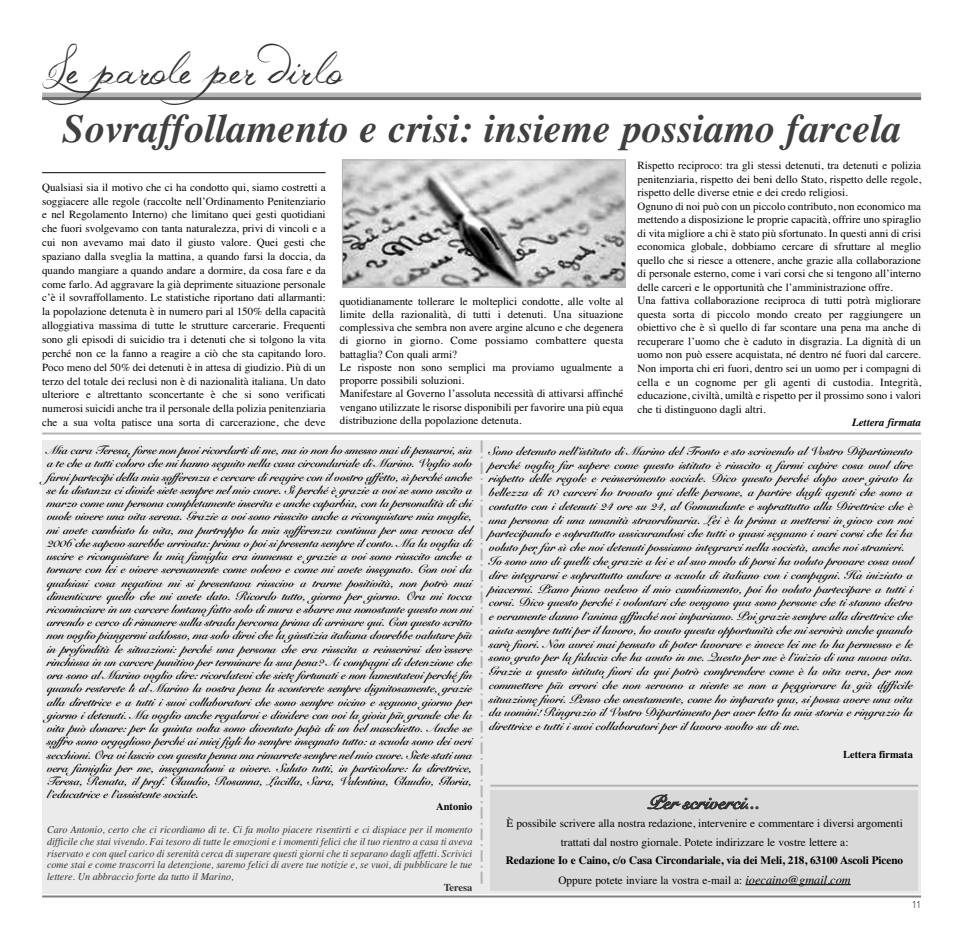
<style>
.page{position:relative;width:964px;height:936px;background:#fff}
.page>*{position:absolute;margin:0;border:0;box-sizing:border-box;transform-origin:0 0}
.t1{font:45px "Jellyka Western Princess";color:#333}
.t2{font:italic 700 40px "Times";color:#404040}
.t3{font:18.5px "Snell Roundhand Bold Script";color:#333}
.t4{font:12px/13.2px "Snell Roundhand Bold Script";letter-spacing:-.01em;color:#000}
.t5{font:11.3px/18.6px "Times";color:#000;text-align:center}
.t6{font:700 11.3px/19.3px "Times";letter-spacing:-.01em;color:#000;text-align:center}
.t7{font:11px/13.5px "Times";color:#000}
.t8{font:italic 700 11px "Times";color:#000}
.t9{font:italic 10.5px/11.7px "Times";color:#333;text-align:justify;scale:.96 1}
.t10{font:700 10.5px "Times";color:#000}
.t11{font:700 10.5px "Times";letter-spacing:-.01em;color:#333}
.t12{font:10px "Avenir";color:#4d4d4d;scale:.8 1}
.s1{font-weight:400}
.s2{font-weight:400;font-style:italic;font-size:12.3px}
</style>
<div class="page">
<hr style="left:42px;top:172px;width:284px;height:1px;background:#000">
<div style="left:42px;top:440px;width:879px;height:453px;background:#ebebeb"></div>
<hr style="left:42px;top:895px;width:879px;height:2px;background:#808080">
<div style="left:42px;top:93px;width:879px;height:6px;background:#b3b3b3"></div>
<hr style="left:42px;top:97px;width:879px;height:3px;background:#666">
<hr style="left:42px;top:432px;width:879px;height:2px;background:#b3b3b3">
<hr style="left:490px;top:784px;width:428px;height:2px;background:#b3b3b3">
<svg style="left:480px;top:440px;width:2px;height:443px"></svg>
<div style="left:490px;top:789px;width:428px;height:101px;background:#d9d9d9"></div>
<hr style="left:745px;top:884px;width:106px;height:1px;background:#000">
<img style="left:344px;top:162px;width:279px;height:123px">
<div style="left:342px;top:160px;width:283px;height:127px;border:1px solid #b3b3b3"></div>
<h1 class="t1" style="left:42px;top:43px;width:301px">Le parole per dirlo</h1>
<h2 class="t2" style="left:62px;top:114px;width:840px">Sovraffollamento e crisi: insieme possiamo farcela</h2>
<p class="t7" style="left:42px;top:181px;width:285px;line-height:13.8px;text-align:justify">Qualsiasi sia il motivo che ci ha condotto qui, siamo costretti a soggiacere alle regole (raccolte nell’Ordinamento Penitenziario e nel Regolamento Interno) che limitano quei gesti quotidiani che fuori svolgevamo con tanta naturalezza, privi di vincoli e a cui non avevamo mai dato il giusto valore. Quei gesti che spaziano dalla sveglia la mattina, a quando farsi la doccia, da quando mangiare a quando andare a dormire, da cosa fare e da come farlo. Ad aggravare la già deprimente situazione personale c’è il sovraffollamento. Le statistiche riportano dati allarmanti: la popolazione detenuta è in numero pari al 150% della capacità alloggiativa massima di tutte le strutture carcerarie. Frequenti sono gli episodi di suicidio tra i detenuti che si tolgono la vita perché non ce la fanno a reagire a ciò che sta capitando loro.<br>Poco meno del 50% dei detenuti è in attesa di giudizio. Più di un terzo del totale dei reclusi non è di nazionalità italiana. Un dato ulteriore e altrettanto sconcertante è che si sono verificati numerosi suicidi anche tra il personale della polizia penitenziaria che a sua volta patisce una sorta di carcerazione, che deve</p>
<p class="t7" style="left:340px;top:295px;width:285px;line-height:13.2px">quotidianamente tollerare le molteplici condotte, alle volte al limite della razionalità, di tutti i detenuti. Una situazione complessiva che sembra non avere argine alcuno e che degenera di giorno in giorno. Come possiamo combattere questa battaglia? Con quali armi?<br>Le risposte non sono semplici ma proviamo ugualmente a proporre possibili soluzioni.<br>Manifestare al Governo l’assoluta necessità di attivarsi affinché vengano utilizzate le risorse disponibili per favorire una più equa distribuzione della popolazione detenuta.</p>
<p class="t7" style="left:637px;top:160px;width:285px">Rispetto reciproco: tra gli stessi detenuti, tra detenuti e polizia penitenziaria, rispetto dei beni dello Stato, rispetto delle regole, rispetto delle diverse etnie e dei credo religiosi.<br>Ognuno di noi può con un piccolo contributo, non economico ma mettendo a disposizione le proprie capacità, offrire uno spiraglio di vita migliore a chi è stato più sfortunato. In questi anni di crisi economica globale, dobbiamo cercare di sfruttare al meglio quello che si riesce a ottenere, anche grazie alla collaborazione di personale esterno, come i vari corsi che si tengono all’interno delle carceri e le opportunità che l’amministrazione offre.<br>Una fattiva collaborazione reciproca di tutti potrà migliorare questa sorta di piccolo mondo creato per raggiungere un obiettivo che è sì quello di far scontare una pena ma anche di recuperare l’uomo che è caduto in disgrazia. La dignità di un uomo non può essere acquistata, né dentro né fuori dal carcere.<br>Non importa chi eri fuori, dentro sei un uomo per i compagni di cella e un cognome per gli agenti di custodia. Integrità, educazione, civiltà, umiltà e rispetto per il prossimo sono i valori che ti distinguono dagli altri.</p>
<p class="t8" style="left:852px;top:418px;width:71px">Lettera firmata</p>
<p class="t4" style="left:47px;top:445px;width:430px">Mia cara Teresa, forse non puoi ricordarti di me, ma io non ho smesso mai di pensarvi, sia a te che a tutti coloro che mi hanno seguito nella casa circondariale di Marino. Voglio solo farvi partecipi della mia sofferenza e cercare di reagire con il vostro affetto, sì perché anche se la distanza ci divide siete sempre nel mio cuore. Sì perché è grazie a voi se sono uscito a marzo come una persona completamente inserita e anche caparbia, con la personalità di chi vuole vivere una vita serena. Grazie a voi sono riuscito anche a riconquistare mia moglie, mi avete cambiato la vita, ma purtroppo la mia sofferenza continua per una revoca del 2006 che sapevo sarebbe arrivata: prima o poi si presenta sempre il conto. Ma la voglia di uscire e riconquistare la mia famiglia era immensa e grazie a voi sono riuscito anche a tornare con lei e vivere serenamente come volevo e come mi avete insegnato. Con voi da qualsiasi cosa negativa mi si presentava riuscivo a trarne positività, non potrò mai dimenticare quello che mi avete dato. Ricordo tutto, giorno per giorno. Ora mi tocca ricominciare in un carcere lontano fatto solo di mura e sbarre ma nonostante questo non mi arrendo e cerco di rimanere sulla strada percorsa prima di arrivare qui. Con questo scritto non voglio piangermi addosso, ma solo dirvi che la giustizia italiana dovrebbe valutare più in profondità le situazioni: perché una persona che era riuscita a reinserirsi dev’essere rinchiusa in un carcere punitivo per terminare la sua pena? Ai compagni di detenzione che ora sono al Marino voglio dire: ricordatevi che siete fortunati e non lamentatevi perché fin quando resterete lì al Marino la vostra pena la sconterete sempre dignitosamente, grazie alla direttrice e a tutti i suoi collaboratori che sono sempre vicino e seguono giorno per giorno i detenuti. Ma voglio anche regalarvi e dividere con voi la gioia più grande che la vita può donare: per la quinta volta sono diventato papà di un bel maschietto. Anche se soffro sono orgoglioso perché ai miei figli ho sempre insegnato tutto: a scuola sono dei veri secchioni. Ora vi lascio con questa penna ma rimarrete sempre nel mio cuore. Siete stati una vera famiglia per me, insegnandomi a vivere. Saluto tutti, in particolare: la direttrice, Teresa, Renata, il prof. Claudio, Rosanna, Lucilla, Sara, Valentina, Claudio, Gloria, l’educatrice e l’assistente sociale.</p>
<p class="t10" style="left:436px;top:802px;width:38px">Antonio</p>
<p class="t9" style="left:47px;top:824px;width:444px">Caro Antonio, certo che ci ricordiamo di te. Ci fa molto piacere risentirti e ci dispiace per il momento difficile che stai vivendo. Fai tesoro di tutte le emozioni e i momenti felici che il tuo rientro a casa ti aveva riservato e con quel carico di serenità cerca di superare questi giorni che ti separano dagli affetti. Scrivici come stai e come trascorri la detenzione, saremo felici di avere tue notizie e, se vuoi, di pubblicare le tue lettere. Un abbraccio forte da tutto il Marino,</p>
<p class="t11" style="left:444px;top:884px;width:30px">Teresa</p>
<p class="t4" style="left:489px;top:445px;width:425px;line-height:13.8px">Sono detenuto nell’istituto di Marino del Tronto e sto scrivendo al Vostro Dipartimento perché voglio far sapere come questo istituto è riuscito a farmi capire cosa vuol dire rispetto delle regole e reinserimento sociale. Dico questo perché dopo aver girato la bellezza di 10 carceri ho trovato qui delle persone, a partire dagli agenti che sono a contatto con i detenuti 24 ore su 24, al Comandante e soprattutto alla Direttrice che è una persona di una umanità straordinaria. Lei è la prima a mettersi in gioco con noi partecipando e soprattutto assicurandosi che tutti o quasi seguano i vari corsi che lei ha voluto per far sì che noi detenuti possiamo integrarci nella società, anche noi stranieri.<br>Io sono uno di quelli che grazie a lei e al suo modo di porsi ha voluto provare cosa vuol dire integrarsi e soprattutto andare a scuola di italiano con i compagni. Ha iniziato a piacermi. Piano piano vedevo il mio cambiamento, poi ho voluto partecipare a tutti i corsi. Dico questo perché i volontari che vengono qua sono persone che ti stanno dietro e veramente danno l’anima affinché noi impariamo. Poi grazie sempre alla direttrice che aiuta sempre tutti per il lavoro, ho avuto questa opportunità che mi servirà anche quando sarò fuori. Non avrei mai pensato di poter lavorare e invece lei me lo ha permesso e le sono grato per la fiducia che ha avuto in me. Questo per me è l’inizio di una nuova vita.<br>Grazie a questo istituto fuori da qui potrò comprendere come è la vita vera, per non commettere più errori che non servono a niente se non a peggiorare la già difficile situazione fuori. Penso che onestamente, come ho imparato qua, si possa avere una vita da uomini! Ringrazio il Vostro Dipartimento per aver letto la mia storia e ringrazio la direttrice e tutti i suoi collaboratori per il lavoro svolto su di me.</p>
<p class="t10" style="left:843px;top:750px;width:71px">Lettera firmata</p>
<h3 class="t3" style="left:648px;top:795px;width:114px">Per scriverci...</h3>
<p class="t5" style="left:506px;top:815px;width:398px">È possibile scrivere alla nostra redazione, intervenire e commentare i diversi argomenti trattati dal nostro giornale. Potete indirizzare le vostre lettere a:</p>
<p class="t6" style="left:506px;top:851px;width:399px">Redazione Io e Caino, c/o Casa Circondariale, via dei Meli, 218, 63100 Ascoli Piceno<br><span class="s1">Oppure potete inviare la vostra e-mail a:</span> <span class="s2">ioecaino@gmail.com</span></p>
<p class="t12" style="left:912px;top:900px;width:13px">11</p>
</div>
